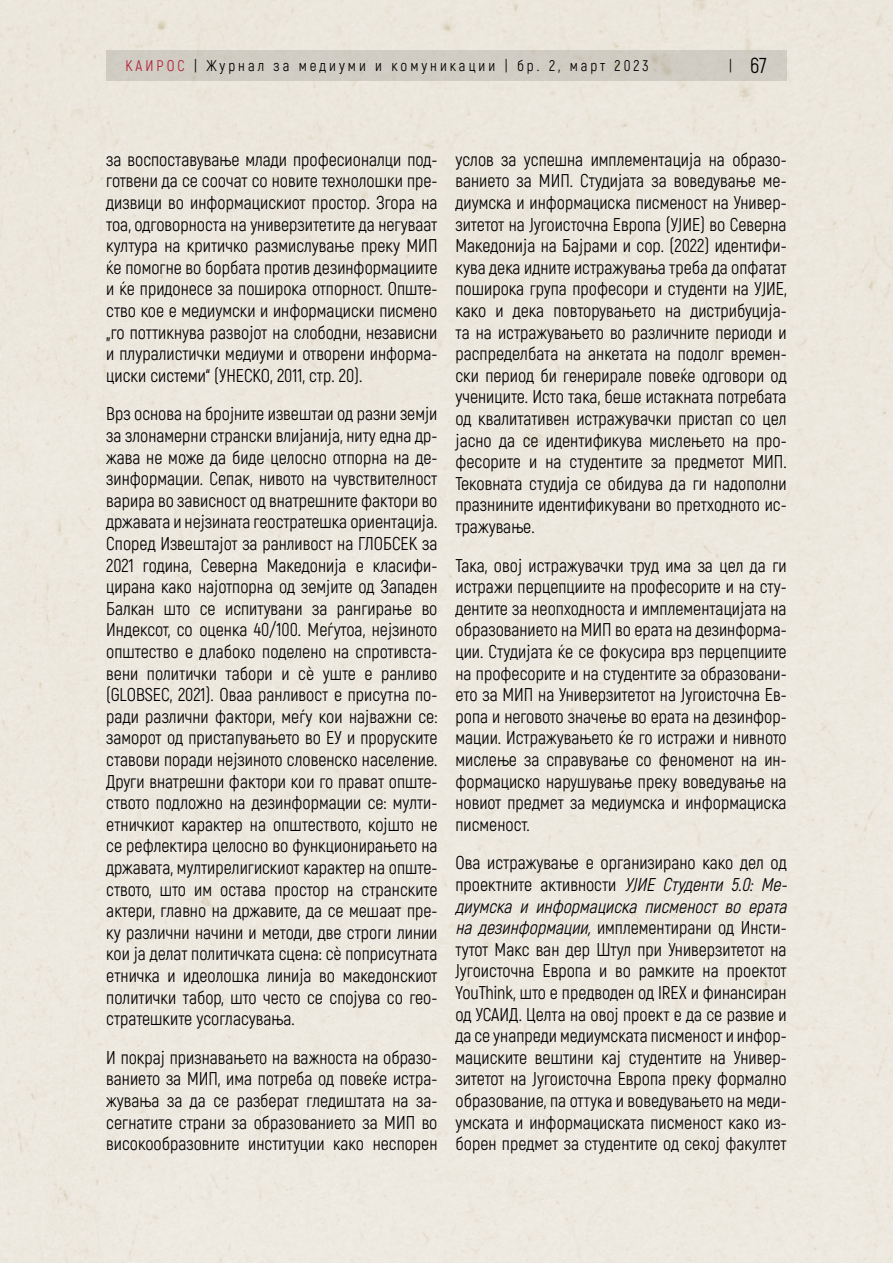
<style>
.page{position:relative;width:893px;height:1263px;background:#fff}
.page>*{position:absolute;margin:0;border:0;box-sizing:border-box;transform-origin:0 0}
.t1{font:21px "Akrobat";color:#000}
.t2{font:18px/21.6px "Akrobat";color:#000;text-align:justify}
.t3{font:15px "Akrobat";letter-spacing:.2em;color:#000}
.s1{color:#b12135}
.s2{font-size:15px}
.s3{font-style:italic}
</style>
<div class="page">
<div style="left:106px;top:50px;width:681px;height:31px;background:#d0ccc3"></div>
<p class="t3" style="left:125px;top:57px;width:525px"><span class="s1">КАИРОС</span> | Журнал за медиуми и комуникации | бр. 2, март 2023</p>
<p class="t1" style="left:729px;top:53px;width:39px"><span class="s2">|</span> 67</p>
<p class="t2" style="left:106px;top:149px;width:333px">за воспоставување млади професионалци под&shy;готвени да се соочат со новите технолошки пре&shy;дизвици во информацискиот простор. Згора на тоа, одговорноста на универзитетите да негуваат култура на критичко размислување преку МИП ќе помогне во борбата против дезинформациите и ќе придонесе за поширока отпорност. Опште&shy;ство кое е медиумски и информациски писмено „го поттикнува развојот на слободни, независни и плуралистички медиуми и отворени информа&shy;циски системи“ (УНЕСКО, 2011, стр. 20).</p>
<p class="t2" style="left:106px;top:403px;width:333px">Врз основа на бројните извештаи од разни земји за злонамерни странски влијанија, ниту една др&shy;жава не може да биде целосно отпорна на де&shy;зинформации. Сепак, нивото на чувствителност варира во зависност од внатрешните фактори во државата и нејзината геостратешка ориентација.<br>Според Извештајот за ранливост на ГЛОБСЕК за 2021 година, Северна Македонија е класифи&shy;цирана како најотпорна од земјите од Западен Балкан што се испитувани за рангирање во Индексот, со оценка 40/100. Меѓутоа, нејзиното општество е длабоко поделено на спротивста&shy;вени политички табори и сè уште е ранливо (GLOBSEC, 2021). Оваа ранливост е присутна по&shy;ради различни фактори, меѓу кои најважни се: заморот од пристапувањето во ЕУ и проруските ставови поради нејзиното словенско население.<br>Други внатрешни фактори кои го прават опште&shy;ството подложно на дезинформации се: мулти&shy;етничкиот карактер на општеството, којшто не се рефлектира целосно во функционирањето на државата, мултирелигискиот карактер на опште&shy;ството, што им остава простор на странските актери, главно на државите, да се мешаат пре&shy;ку различни начини и методи, две строги линии кои ја делат политичката сцена: сè поприсутната етничка и идеолошка линија во македонскиот политички табор, што често се спојува со гео&shy;стратешките усогласувања.</p>
<p class="t2" style="left:106px;top:1047px;width:333px">И покрај признавањето на важноста на образо&shy;ванието за МИП, има потреба од повеќе истра&shy;жувања за да се разберат гледиштата на за&shy;сегнатите страни за образованието за МИП во високообразовните институции како неспорен</p>
<p class="t2" style="left:455px;top:149px;width:333px">услов за успешна имплементација на образо&shy;ванието за МИП. Студијата за воведување ме&shy;диумска и информациска писменост на Универ&shy;зитетот на Југоисточна Европа (УЈИЕ) во Северна Македонија на Бајрами и сор. (2022) идентифи&shy;кува дека идните истражувања треба да опфатат поширока група професори и студенти на УЈИЕ, како и дека повторувањето на дистрибуција&shy;та на истражувањето во различните периоди и распределбата на анкетата на подолг времен&shy;ски период би генерирале повеќе одговори од учениците. Исто така, беше истакната потребата од квалитативен истражувачки пристап со цел јасно да се идентификува мислењето на про&shy;фесорите и на студентите за предметот МИП.<br>Тековната студија се обидува да ги надополни празнините идентификувани во претходното ис&shy;тражување.</p>
<p class="t2" style="left:455px;top:554px;width:333px">Така, овој истражувачки труд има за цел да ги истражи перцепциите на професорите и на сту&shy;дентите за неопходноста и имплементацијата на образованието на МИП во ерата на дезинформа&shy;ции. Студијата ќе се фокусира врз перцепциите на професорите и на студентите за образовани&shy;ето за МИП на Универзитетот на Југоисточна Ев&shy;ропа и неговото значење во ерата на дезинфор&shy;мации. Истражувањето ќе го истражи и нивното мислење за справување со феноменот на ин&shy;формациско нарушување преку воведување на новиот предмет за медиумска и информациска писменост.</p>
<p class="t2" style="left:455px;top:852px;width:337px;text-align:left">Ова истражување е организирано како дел од проектните активности <span class="s3">УЈИЕ Студенти 5.0: Ме&shy;диумска и информациска писменост во ерата на дезинформации,</span> имплементирани од Инсти&shy;тутот Макс ван дер Штул при Универзитетот на Југоисточна Европа и во рамките на проектот YouThink, што е предводен од IREX и финансиран од УСАИД. Целта на овој проект е да се развие и да се унапреди медиумската писменост и инфор&shy;мациските вештини кај студентите на Универ&shy;зитетот на Југоисточна Европа преку формално образование, па оттука и воведувањето на меди&shy;умската и информациската писменост како из&shy;борен предмет за студентите од секој факултет</p>
</div>
